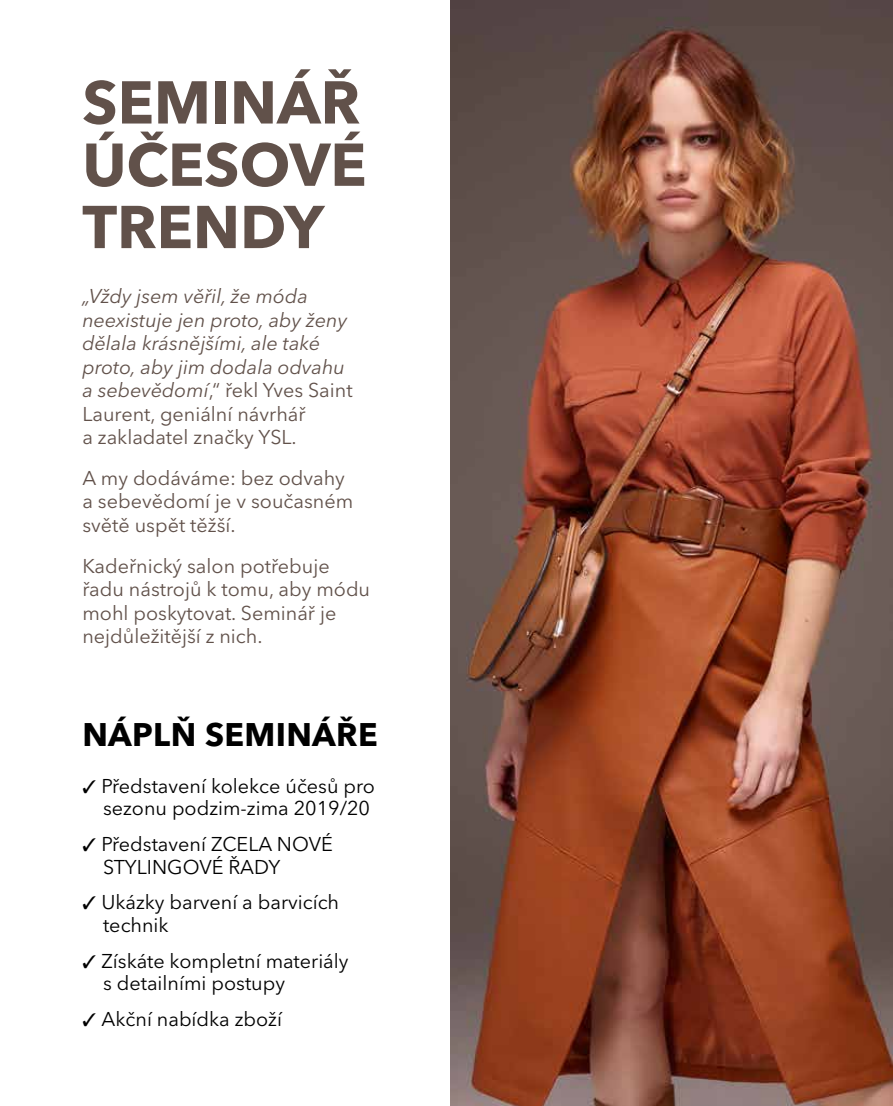
<style>
.page{position:relative;width:893px;height:1106px;background:#fff}
.page>*{position:absolute;margin:0;border:0;box-sizing:border-box;transform-origin:0 0}
.t1{font:700 59.7px/62.2px "Avenir Next LT Pro";color:#61514a;text-align:justify}
.t2{font:700 32.4px "Avenir Next LT Pro";letter-spacing:.01em;color:#000}
.t3{font:19.8px/22.8px "Avenir Next LT Pro";color:#000}
.t4{font:italic 19.8px/23.5px "Avenir Next LT Pro";color:#61514a}
.t5{font:19.8px/23.5px "Avenir Next LT Pro";color:#61514a}
.s1{font-style:normal}
</style>
<div class="page">
<img style="left:451px;top:0;width:442px;height:1106px">
<h1 class="t1" style="left:82px;top:71px;width:286px">SEMINÁŘ ÚČESOVÉ TRENDY</h1>
<p class="t4" style="left:82px;top:284px;width:272px">„Vždy jsem věřil, že móda neexistuje jen proto, aby ženy dělala krásnějšími, ale také proto, aby jim dodala odvahu a sebevědomí<span class="s1">,“ řekl Yves Saint<br>Laurent, geniální návrhář<br>a zakladatel značky YSL.</span></p>
<p class="t5" style="left:82px;top:466px;width:272px">A my dodáváme: bez odvahy a sebevědomí je v současném světě uspět těžší.</p>
<p class="t5" style="left:82px;top:554px;width:289px">Kadeřnický salon potřebuje řadu nástrojů k tomu, aby módu mohl poskytovat. Seminář je nejdůležitější z nich.</p>
<h2 class="t2" style="left:82px;top:714px;width:297px">NÁPLŇ SEMINÁŘE</h2>
<p class="t3" style="left:82px;top:774px;width:294px;text-align:right">✓ Představení kolekce účesů pro sezonu podzim-zima 2019/20</p>
<p class="t3" style="left:103px;top:832px;width:231px;text-indent:-21px">✓ Představení ZCELA NOVÉ<br>STYLINGOVÉ ŘADY</p>
<p class="t3" style="left:103px;top:891px;width:238px;text-indent:-21px">✓ Ukázky barvení a barvicích technik</p>
<p class="t3" style="left:103px;top:949px;width:247px;text-indent:-21px">✓ Získáte kompletní materiály s detailními postupy</p>
<p class="t3" style="left:82px;top:1007px;width:201px">✓ Akční nabídka zboží</p>
</div>
